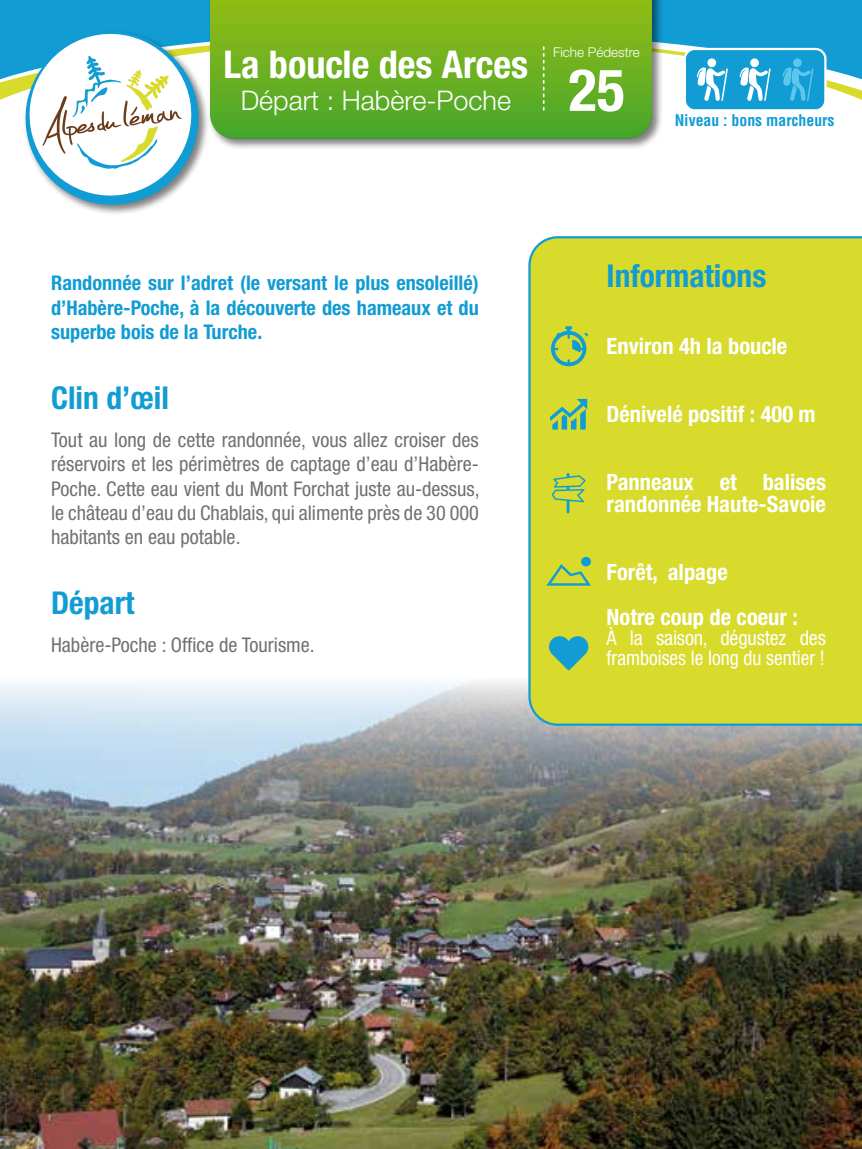
<style>
.page{position:relative;width:862px;height:1149px;background:#fff}
.page>*{position:absolute;margin:0;border:0;box-sizing:border-box;transform-origin:0 0}
.t1{font:700 condensed 58.5px "Helvetica Neue";color:#fff}
.t2{font:700 condensed 38.25px "Helvetica Neue";color:#fff}
.t3{font:700 condensed 31.5px "Helvetica Neue";color:#119cd4}
.t4{font:300 27px "Helvetica Neue";color:#fff}
.t5{font:700 condensed 22.5px/22.5px "Helvetica Neue";color:#fff}
.t6{font:condensed 20.25px/24.3px "Helvetica Neue";color:#707172;text-align:justify}
.t7{font:700 condensed 20.25px/24.3px "Helvetica Neue";color:#119cd4;text-align:justify}
.t8{font:condensed 20.25px/20.2px "Helvetica Neue";color:#fff}
.t9{font:700 condensed 15.75px "Helvetica";color:#119cd4}
.t10{font:300 13.5px "Helvetica Neue";color:#fff}
</style>
<div class="page">
<img style="left:0;top:681px;width:861px;height:467px">
<div style="left:0;top:0;width:861px;height:35px;background:#119cd4"></div>
<svg style="left:0;top:35px;width:861px;height:65px;fill:#119cd4"></svg>
<div style="left:23px;top:29px;width:186px;height:187px;background:#000;opacity:.5"></div>
<svg style="left:19px;top:26px;width:185px;height:185px"></svg>
<div style="left:207px;top:0;width:455px;height:150px;background:#000;opacity:.5"></div>
<svg style="left:210px;top:0;width:441px;height:138px;background:#6cb121"></svg>
<svg style="left:542px;top:47px;width:2px;height:63px"></svg>
<div style="left:527px;top:236px;width:334px;height:490px;background:#d8da2c"></div>
<svg style="left:549px;top:326px;width:38px;height:40px;background:#94c464"></svg>
<svg style="left:551px;top:473px;width:34px;height:40px"></svg>
<svg style="left:550px;top:399px;width:37px;height:30px"></svg>
<div style="left:684px;top:49px;width:140px;height:61px;background:#119cd4;border-radius:10px"></div>
<div style="left:683px;top:48px;width:143px;height:63px;border:2px solid #fff;border-radius:10px"></div>
<div style="left:707px;top:58px;width:8px;height:9px;background:#fff;border-radius:50%"></div>
<svg style="left:696px;top:67px;width:31px;height:34px"></svg>
<svg style="left:749px;top:58px;width:9px;height:9px"></svg>
<svg style="left:739px;top:67px;width:31px;height:34px"></svg>
<div style="left:792px;top:58px;width:9px;height:9px;background:#5ec5ed;border-radius:50%"></div>
<svg style="left:782px;top:67px;width:31px;height:34px"></svg>
<svg style="left:548px;top:636px;width:40px;height:34px"></svg>
<svg style="left:546px;top:564px;width:44px;height:21px"></svg>
<svg style="left:580px;top:556px;width:10px;height:10px"></svg>
<h2 class="t2" style="left:223px;top:41px;width:306px">La boucle des Arces</h2>
<h3 class="t4" style="left:240px;top:84px;width:272px">Départ : Habère-Poche</h3>
<p class="t10" style="left:552px;top:44px;width:88px">Fiche Pédestre</p>
<h1 class="t1" style="left:568px;top:55px;width:58px">25</h1>
<p class="t9" style="left:674px;top:110px;width:161px">Niveau : bons marcheurs</p>
<p class="t7" style="left:51px;top:270px;width:429px">Randonnée sur l’adret (le versant le plus ensoleillé) d’Habère-Poche, à la découverte des hameaux et du superbe bois de la Turche.</p>
<h3 class="t3" style="left:51px;top:378px;width:119px">Clin d’œil</h3>
<p class="t6" style="left:51px;top:427px;width:430px">Tout au long de cette randonnée, vous allez croiser des réservoirs et les périmètres de captage d’eau d’Habère-Poche. Cette eau vient du Mont Forchat juste au-dessus, le château d’eau du Chablais, qui alimente près de 30 000 habitants en eau potable.</p>
<h3 class="t3" style="left:51px;top:584px;width:85px">Départ</h3>
<p class="t6" style="left:51px;top:632px;width:265px">Habère-Poche : Office de Tourisme.</p>
<h3 class="t3" style="left:606px;top:256px;width:161px">Informations</h3>
<p class="t5" style="left:606px;top:335px;width:182px">Environ 4h la boucle</p>
<p class="t5" style="left:606px;top:402px;width:210px">Dénivelé positif : 400 m</p>
<p class="t5" style="left:606px;top:470px;width:221px">Panneaux et balises randonnée Haute-Savoie</p>
<p class="t5" style="left:606px;top:548px;width:193px;line-height:45px">Forêt, alpage<br>Notre coup de coeur :</p>
<p class="t8" style="left:606px;top:627px;width:221px">À la saison, dégustez des framboises le long du sentier !</p>
</div>
